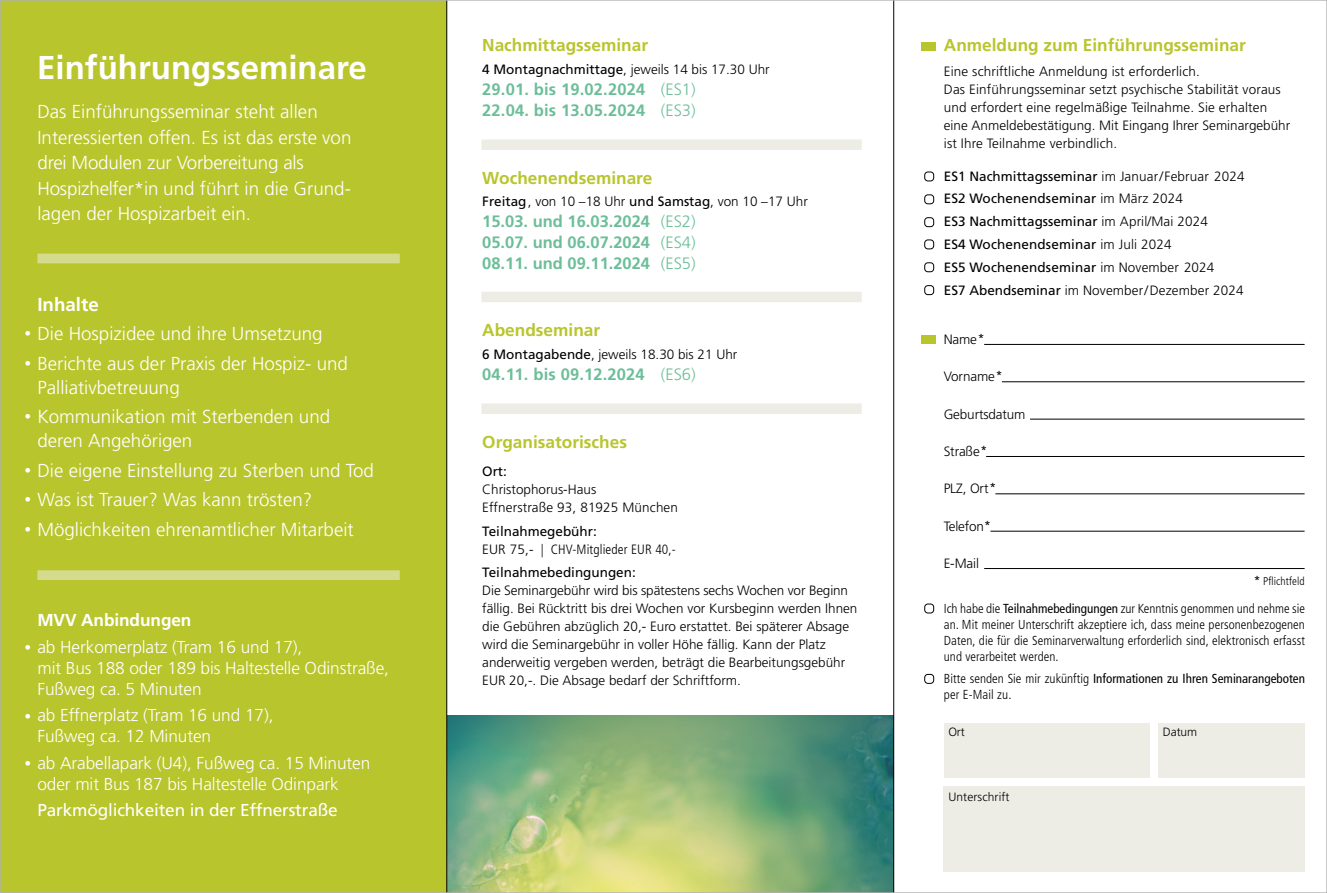
<style>
.page{position:relative;width:1327px;height:893px;background:#fff}
.page>*{position:absolute;margin:0;border:0;box-sizing:border-box;transform-origin:0 0}
.t1{font:700 33px "Frutiger LT Pro";color:#fff}
.t2{font:300 18.75px/29.5px "Frutiger LT Pro";color:#fff}
.t3{font:700 18.75px "Frutiger LT Pro";color:#fff}
.t4{font:300 17.25px/21px "Frutiger LT Pro";letter-spacing:-.005em;color:#fff}
.t5{font:700 17.25px "Frutiger LT Pro";color:#b9c52d}
.t6{font:17.25px "Frutiger LT Pro";letter-spacing:-.01em;color:#fff}
.t7{font:700 17.25px "Frutiger LT Pro";letter-spacing:-.005em;color:#fff}
.t8{font:700 16.5px/21px "Frutiger LT Pro";color:#6cbe99;text-align:justify}
.t9{font:300 13.5px/18px "Frutiger LT Pro";color:#000}
.t10{font:13.5px/22.8px "Frutiger LT Pro";color:#000}
.t11{font:300 condensed 13.5px/18px "Frutiger LT Pro";letter-spacing:.01em;color:#000}
.t12{font:300 13.5px/29.5px "Frutiger LT Pro";color:#fff}
.t13{font:300 condensed 13.05px/16.2px "Frutiger LT Pro";letter-spacing:.005em;color:#000;text-align:justify}
.t14{font:300 12px "Frutiger LT Pro";letter-spacing:.01em;color:#000}
.t15{font:300 condensed 11.25px "Frutiger LT Pro";letter-spacing:.01em;color:#000}
.s1{font-weight:400}
.s2{font-weight:300}
.s3{font-weight:400;font-stretch:normal}
.s4{font-stretch:normal}
.s5{font-weight:400;font-stretch:condensed}
.s6{font-weight:400;font-size:13.5px}
</style>
<div class="page">
<img style="left:447px;top:716px;width:446px;height:175px">
<div style="left:944px;top:723px;width:205px;height:55px;background:#edece5"></div>
<div style="left:944px;top:787px;width:361px;height:85px;background:#edece5"></div>
<div style="left:1158px;top:723px;width:147px;height:55px;background:#edece5"></div>
<div style="left:924px;top:172px;width:10px;height:9px;border:1px solid #000;border-radius:3px"></div>
<div style="left:924px;top:195px;width:10px;height:9px;border:1px solid #000;border-radius:3px"></div>
<div style="left:924px;top:217px;width:10px;height:10px;border:1px solid #000;border-radius:3px"></div>
<div style="left:924px;top:240px;width:10px;height:9px;border:1px solid #000;border-radius:3px"></div>
<div style="left:924px;top:262px;width:10px;height:10px;border:1px solid #000;border-radius:3px"></div>
<div style="left:924px;top:285px;width:10px;height:10px;border:1px solid #000;border-radius:3px"></div>
<div style="left:0;top:0;width:446px;height:893px;background:#b9c52d"></div>
<div style="left:924px;top:604px;width:10px;height:9px;border:1px solid #000;border-radius:3px"></div>
<div style="left:924px;top:674px;width:10px;height:10px;border:1px solid #000;border-radius:3px"></div>
<hr style="left:1030px;top:419px;width:274px;height:1px;background:#000">
<hr style="left:984px;top:344px;width:320px;height:1px;background:#000">
<hr style="left:1002px;top:381px;width:302px;height:1px;background:#000">
<hr style="left:986px;top:456px;width:318px;height:1px;background:#000">
<hr style="left:995px;top:494px;width:309px;height:1px;background:#000">
<hr style="left:990px;top:531px;width:314px;height:1px;background:#000">
<hr style="left:984px;top:568px;width:320px;height:1px;background:#000">
<div style="left:921px;top:335px;width:15px;height:9px;background:#b9c52d"></div>
<div style="left:37px;top:254px;width:363px;height:9px;background:#d5db8c"></div>
<div style="left:37px;top:570px;width:363px;height:10px;background:#d5db8c"></div>
<div style="left:921px;top:43px;width:15px;height:8px;background:#b9c52d"></div>
<div style="left:481px;top:139px;width:380px;height:11px;background:#edece5"></div>
<div style="left:481px;top:292px;width:380px;height:10px;background:#edece5"></div>
<div style="left:481px;top:403px;width:380px;height:11px;background:#edece5"></div>
<hr style="left:893px;top:0;width:1px;height:893px;background:#000">
<hr style="left:446px;top:0;width:1px;height:893px;background:#000">
<h1 class="t1" style="left:37px;top:48px;width:331px">Einführungsseminare</h1>
<h2 class="t2" style="left:37px;top:99px;width:315px;line-height:25.5px">Das Einführungsseminar steht allen Interessierten offen. Es ist das erste von drei Modulen zur Vorbereitung als Hospizhelfer*in und führt in die Grund&shy;lagen der Hospizarbeit ein.</h2>
<h2 class="t3" style="left:37px;top:293px;width:63px">Inhalte</h2>
<h2 class="t2" style="left:37px;top:319px;width:312px">Die Hospizidee und ihre Umsetzung<br>Berichte aus der Praxis der Hospiz- und</h2>
<h2 class="t2" style="left:37px;top:372px;width:294px">Palliativbetreuung<br>Kommunikation mit Sterbenden und</h2>
<h2 class="t2" style="left:37px;top:426px;width:338px">deren Angehörigen<br>Die eigene Einstellung zu Sterben und Tod Was ist Trauer? Was kann trösten?<br>Möglichkeiten ehrenamtlicher Mitarbeit</h2>
<p class="t12" style="left:24px;top:319px;width:8px">• •</p>
<p class="t12" style="left:24px;top:402px;width:8px">•</p>
<p class="t12" style="left:24px;top:455px;width:8px;text-align:justify">• • •</p>
<p class="t7" style="left:37px;top:610px;width:156px">MVV Anbindungen</p>
<p class="t4" style="left:37px;top:636px;width:353px">ab Herkomerplatz (Tram 16 und 17),<br>mit Bus 188 oder 189 bis Haltestelle Odinstraße,<br>Fußweg ca. 5 Minuten</p>
<p class="t4" style="left:37px;top:705px;width:238px">ab Effnerplatz (Tram 16 und 17),<br>Fußweg ca. 12 Minuten</p>
<p class="t4" style="left:37px;top:752px;width:334px">ab Arabellapark (U4), Fußweg ca. 15 Minuten oder mit Bus 187 bis Haltestelle Odinpark</p>
<p class="t6" style="left:37px;top:800px;width:302px">Parkmöglichkeiten in der Effnerstraße</p>
<p class="t12" style="left:24px;top:633px;width:8px">•</p>
<p class="t12" style="left:24px;top:701px;width:8px">•</p>
<p class="t12" style="left:24px;top:749px;width:8px">•</p>
<p class="t5" style="left:482px;top:35px;width:167px">Nachmittagsseminar</p>
<p class="t9" style="left:482px;top:60px;width:289px"><span class="s1">4 Montagnachmittage</span>, jeweils 14 bis 17.30 Uhr</p>
<p class="t8" style="left:482px;top:79px;width:215px">29.01. bis 19.02.2024 <span class="s2">(ES1)<br></span>22.04. bis 13.05.2024 <span class="s2">(ES3)</span></p>
<p class="t5" style="left:482px;top:168px;width:171px">Wochenendseminare</p>
<p class="t9" style="left:482px;top:192px;width:327px"><span class="s1">Freitag</span>, von 10 –18 Uhr <span class="s1">und Samstag</span>, von 10 –17 Uhr</p>
<p class="t8" style="left:482px;top:211px;width:215px">15.03. und 16.03.2024 <span class="s2">(ES2)<br></span>05.07. und 06.07.2024 <span class="s2">(ES4)<br></span>08.11. und 09.11.2024 <span class="s2">(ES5)</span></p>
<p class="t5" style="left:482px;top:320px;width:119px">Abendseminar</p>
<p class="t9" style="left:482px;top:345px;width:257px"><span class="s1">6 Montagabende</span>, jeweils 18.30 bis 21 Uhr</p>
<p class="t8" style="left:482px;top:364px;width:215px">04.11. bis 09.12.2024 <span class="s2">(ES6)</span></p>
<p class="t5" style="left:482px;top:432px;width:146px">Organisatorisches</p>
<p class="t10" style="left:482px;top:460px;width:26px">Ort:</p>
<p class="t9" style="left:482px;top:480px;width:197px">Christophorus-Haus<br>Effnerstraße 93, 81925 München</p>
<p class="t11" style="left:482px;top:522px;width:195px"><span class="s3">Teilnahmegebühr:<br></span><span class="s4">EUR 75,-</span> | CHV-Mitglieder EUR 40,-</p>
<p class="t10" style="left:482px;top:561px;width:155px">Teilnahmebedingungen:</p>
<p class="t9" style="left:482px;top:582px;width:377px">Die Seminargebühr wird bis spätestens sechs Wochen vor Beginn fällig. Bei Rücktritt bis drei Wochen vor Kursbeginn werden Ihnen die Gebühren abzüglich 20,- Euro erstattet. Bei späterer Absage wird die Seminargebühr in voller Höhe fällig. Kann der Platz anderweitig vergeben werden, beträgt die Bearbeitungsgebühr EUR 20,-. Die Absage bedarf der Schriftform.</p>
<p class="t5" style="left:944px;top:35px;width:303px">Anmeldung zum Einführungsseminar</p>
<p class="t9" style="left:944px;top:63px;width:348px">Eine schriftliche Anmeldung ist erforderlich.<br>Das Einführungsseminar setzt psychische Stabilität voraus und erfordert eine regelmäßige Teilnahme. Sie erhalten eine Anmeldebestätigung. Mit Eingang Ihrer Seminargebühr ist Ihre Teilnahme verbindlich.</p>
<p class="t10" style="left:944px;top:165px;width:302px">ES1 Nachmittagsseminar <span class="s2">im Januar/Februar 2024<br></span>ES2 Wochenendseminar <span class="s2">im März 2024<br></span>ES3 Nachmittagsseminar <span class="s2">im April/Mai 2024<br></span>ES4 Wochenendseminar <span class="s2">im Juli 2024<br></span>ES5 Wochenendseminar <span class="s2">im November 2024<br></span>ES7 Abendseminar <span class="s2">im November/Dezember 2024</span></p>
<p class="t9" style="left:943px;top:330px;width:42px">Name<span class="s5">*</span></p>
<p class="t9" style="left:943px;top:368px;width:60px">Vorname<span class="s5">*</span></p>
<p class="t9" style="left:943px;top:405px;width:83px">Geburtsdatum</p>
<p class="t9" style="left:943px;top:442px;width:45px">Straße<span class="s5">*</span></p>
<p class="t9" style="left:943px;top:480px;width:54px">PLZ, Ort<span class="s5">*</span></p>
<p class="t9" style="left:943px;top:517px;width:49px">Telefon<span class="s5">*</span></p>
<p class="t9" style="left:943px;top:555px;width:37px">E-Mail</p>
<p class="t15" style="left:1253px;top:575px;width:52px"><span class="s6">*</span> Pflichtfeld</p>
<p class="t13" style="left:944px;top:600px;width:363px">Ich habe die <span class="s1">Teilnahmebedingungen</span> zur Kenntnis genommen und nehme sie an. Mit meiner Unterschrift akzeptiere ich, dass meine personenbezogenen Daten, die für die Seminarverwaltung erforderlich sind, elektronisch erfasst und verarbeitet werden.</p>
<p class="t13" style="left:944px;top:670px;width:363px">Bitte senden Sie mir zukünftig <span class="s1">Informationen zu Ihren Seminarangeboten </span>per E-Mail zu.</p>
<p class="t14" style="left:948px;top:725px;width:18px">Ort</p>
<p class="t14" style="left:1163px;top:725px;width:36px">Datum</p>
<p class="t14" style="left:948px;top:790px;width:63px">Unterschrift</p>
</div>
